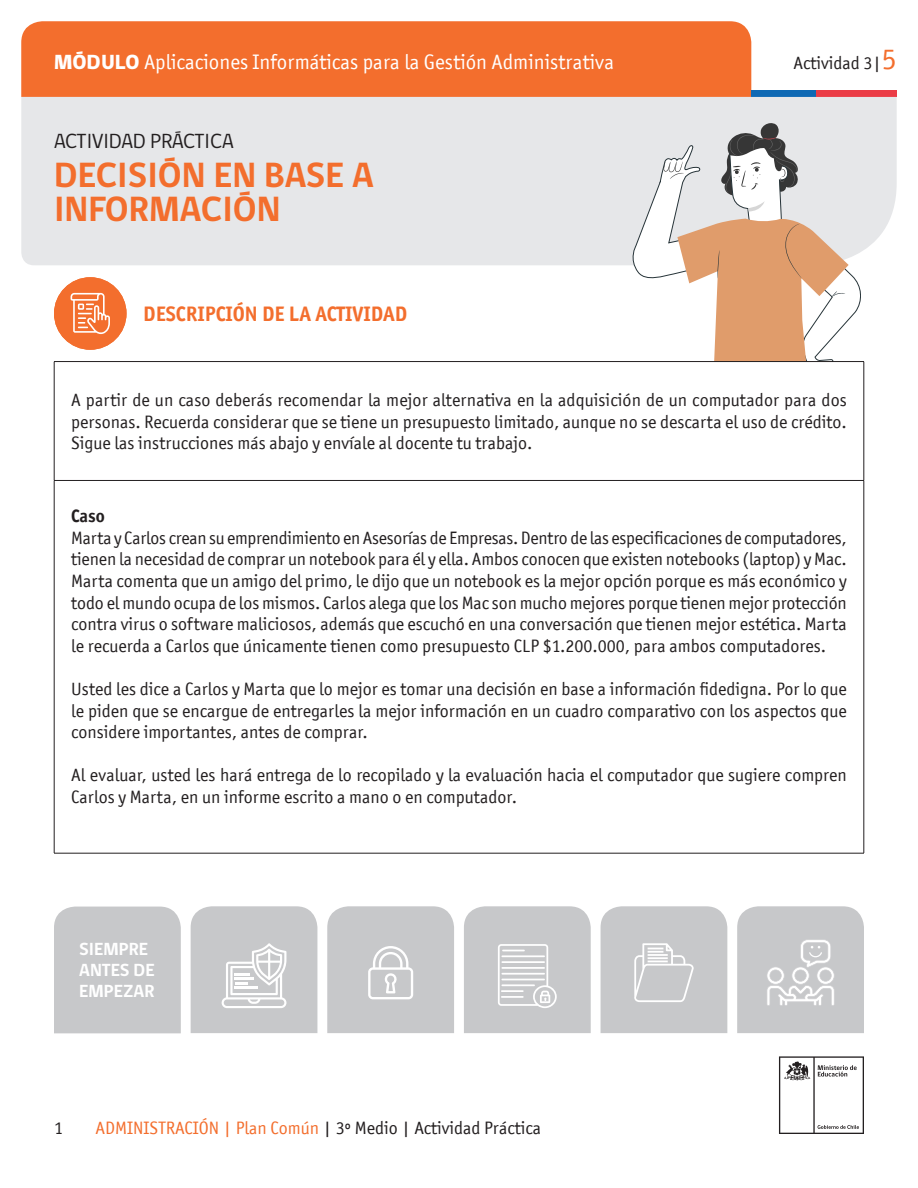
<style>
.page{position:relative;width:918px;height:1188px;background:#fff}
.page>*{position:absolute;margin:0;border:0;box-sizing:border-box;transform-origin:0 0}
.titulo_1{font:700 36px/34.5px "gob CL";color:#f36e2d}
.t1{font:21px "Officina San ITC";color:#fff}
.titulo_2{font:700 21px "Officina San ITC";color:#f36e2d}
.t2{font:21px "gob CL";color:#231f20}
.texto_1{font:18px/21.6px "Officina San ITC";color:#231f20;text-align:justify}
.t3{font:700 18px/21px "gob CL";color:#fff}
.numero_tabla{font:700 18px "Officina San ITC";color:#231f20}
.s1{font-family:"gob CL";font-weight:800}
.s2{font-size:30px;color:#f36e2d}
.s3{color:#f36e2d}
</style>
<div class="page">
<svg style="left:779px;top:1056px;width:85px;height:78px"></svg>
<div style="left:21px;top:21px;width:730px;height:76px;background:#f36e2d"></div>
<div style="left:751px;top:90px;width:65px;height:7px;background:#0f69b4"></div>
<div style="left:816px;top:90px;width:81px;height:7px;background:#eb3c46"></div>
<div style="left:21px;top:97px;width:876px;height:168px;background:#e6e7e9"></div>
<svg style="left:633px;top:123px;width:228px;height:238px"></svg>
<div style="left:54px;top:277px;width:73px;height:73px;background:#f36e2d;border-radius:50%"></div>
<svg style="left:71px;top:293px;width:39px;height:41px"></svg>
<div style="left:54px;top:907px;width:127px;height:126px;background:#c7c8ca"></div>
<svg style="left:191px;top:906px;width:126px;height:127px;background:#cccdcf"></svg>
<svg style="left:327px;top:906px;width:127px;height:127px;background:#cacbcd"></svg>
<svg style="left:464px;top:906px;width:127px;height:127px;background:#cbccce"></svg>
<svg style="left:601px;top:906px;width:126px;height:127px;background:#cacbcd"></svg>
<svg style="left:737px;top:906px;width:127px;height:127px;background:#cbccce"></svg>
<hr style="left:54px;top:361px;width:810px;height:1px;background:#231f20">
<hr style="left:54px;top:362px;width:1px;height:118px;background:#231f20">
<hr style="left:54px;top:480px;width:810px;height:1px;background:#231f20">
<hr style="left:54px;top:481px;width:1px;height:372px;background:#231f20">
<hr style="left:864px;top:481px;width:1px;height:372px;background:#231f20">
<hr style="left:54px;top:853px;width:810px;height:1px;background:#231f20">
<hr style="left:864px;top:362px;width:1px;height:118px;background:#231f20">
<p class="t1" style="left:54px;top:50px;width:562px"><span class="s1">MÓDULO</span> Aplicaciones Informáticas para la Gestión Administrativa</p>
<p class="texto_1" style="left:794px;top:52px;width:105px">Actividad 3|<span class="s2">5</span></p>
<p class="t2" style="left:54px;top:127px;width:181px">ACTIVIDAD PRÁCTICA</p>
<p class="titulo_1" style="left:54px;top:158px;width:322px">DECISIÓN EN BASE A<br>INFORMACIÓN</p>
<p class="titulo_2" style="left:143px;top:301px;width:265px">DESCRIPCIÓN DE LA ACTIVIDAD</p>
<p class="texto_1" style="left:71px;top:389px;width:777px">A partir de un caso deberás recomendar la mejor alternativa en la adquisición de un computador para dos personas. Recuerda considerar que se tiene un presupuesto limitado, aunque no se descarta el uso de crédito.<br>Sigue las instrucciones más abajo y envíale al docente tu trabajo.</p>
<p class="numero_tabla" style="left:71px;top:505px;width:35px">Caso</p>
<p class="texto_1" style="left:71px;top:527px;width:777px">Marta y Carlos crean su emprendimiento en Asesorías de Empresas. Dentro de las especificaciones de computadores, tienen la necesidad de comprar un notebook para él y ella. Ambos conocen que existen notebooks (laptop) y Mac.<br>Marta comenta que un amigo del primo, le dijo que un notebook es la mejor opción porque es más económico y todo el mundo ocupa de los mismos. Carlos alega que los Mac son mucho mejores porque tienen mejor protección contra virus o software maliciosos, además que escuchó en una conversación que tienen mejor estética. Marta le recuerda a Carlos que únicamente tienen como presupuesto CLP $1.200.000, para ambos computadores.</p>
<p class="texto_1" style="left:71px;top:678px;width:777px">Usted les dice a Carlos y Marta que lo mejor es tomar una decisión en base a información fidedigna. Por lo que le piden que se encargue de entregarles la mejor información en un cuadro comparativo con los aspectos que considere importantes, antes de comprar.</p>
<p class="texto_1" style="left:71px;top:764px;width:777px">Al evaluar, usted les hará entrega de lo recopilado y la evaluación hacia el computador que sugiere compren<br>Carlos y Marta, en un informe escrito a mano o en computador.</p>
<p class="t3" style="left:79px;top:939px;width:71px">SIEMPRE</p>
<p class="t3" style="left:79px;top:960px;width:77px">ANTES DE<br>EMPEZAR</p>
<p class="texto_1" style="left:54px;top:1117px;width:10px">1</p>
<p class="texto_1" style="left:95px;top:1117px;width:447px"><span class="s3">ADMINISTRACIÓN | Plan Común</span> | 3º Medio | Actividad Práctica</p>
</div>
